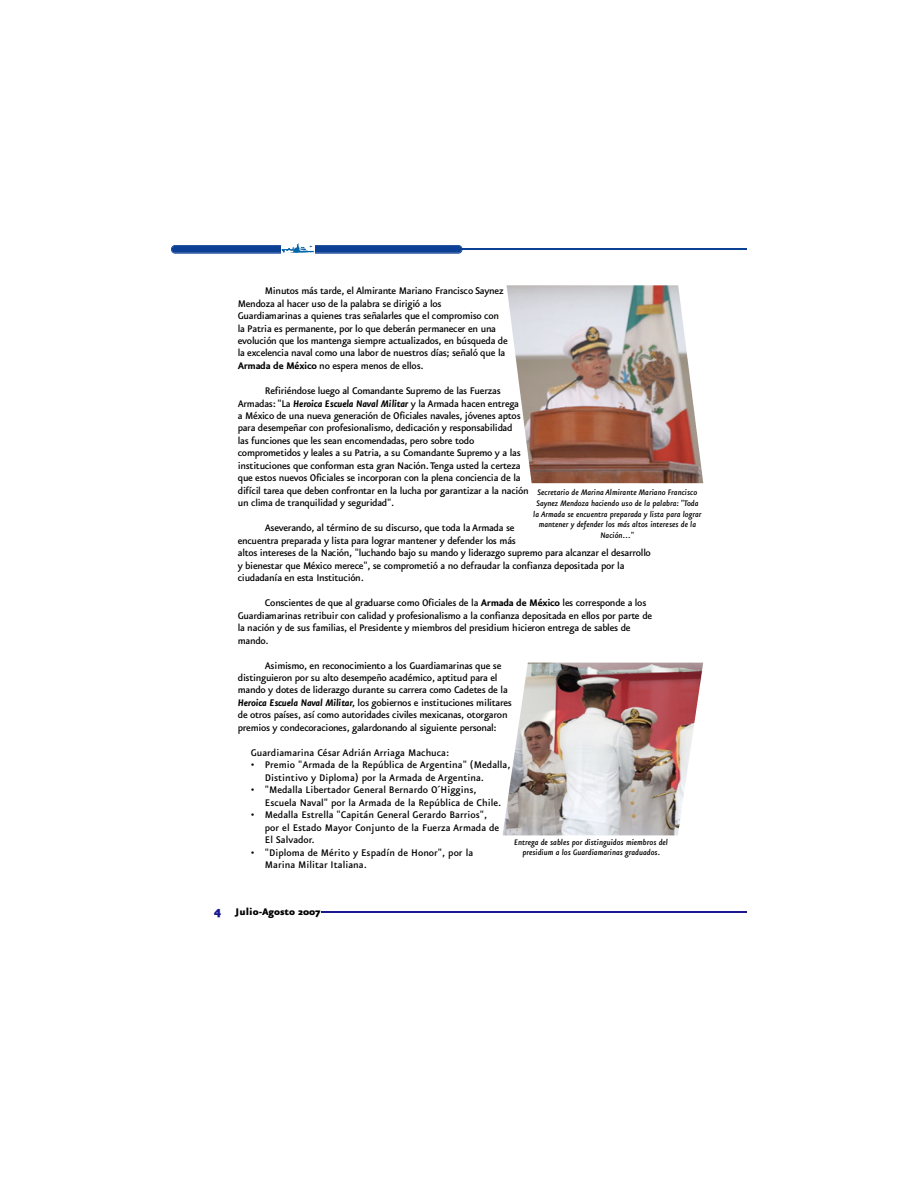
<style>
.page{position:relative;width:918px;height:1188px;background:#fff}
.page>*{position:absolute;margin:0;border:0;box-sizing:border-box;transform-origin:0 0}
.t1{font:500 11.55px/12.5px "Eureka Sans";letter-spacing:-.02em;color:#000}
.t2{font:500 11.55px/12.5px "Eureka Sans";color:#000}
.t3{font:900 11.55px "Eureka Sans";color:#000}
.t4{font:italic 500 9.6px/10.6px "Eureka Sans";color:#000;text-align:center}
.s1{font-weight:700}
.s2{font-weight:700;font-style:italic}
.s3{font-size:15.3px;color:#1a178f}
</style>
<div class="page">
<hr style="left:322px;top:912px;width:425px;height:1px;background:#1a178f">
<svg style="left:171px;top:245px;width:291px;height:9px;background:#1e4e9b"></svg>
<hr style="left:454px;top:249px;width:293px;height:1px;background:#0c4094">
<div style="left:281px;top:233px;width:34px;height:32px;background:#fff"></div>
<img style="left:281px;top:243px;width:33px;height:10px">
<img style="left:507px;top:285px;width:196px;height:198px">
<img style="left:502px;top:663px;width:201px;height:172px">
<p class="t1" style="left:238px;top:285px;width:272px;text-indent:27px">Minutos más tarde, el Almirante Mariano Francisco S a y n e z Mendoza al hacer uso de la palabra se dirigió a los Guardiamarinas a quienes tras señalarles que el compromiso con la Patria es permanente, por lo que deberán permanecer en una evolución que los mantenga siempre actualizados, en búsqueda de la excelencia naval como una labor de nuestros días; señaló que la <span class="s1">Armada de México</span> no espera menos de ellos.</p>
<p class="t1" style="left:238px;top:385px;width:293px;text-indent:27px">Refiriéndose luego al Comandante Supremo de las Fuerzas<br>A rm a d a s: "La <span class="s2">Heroica Escuela Naval Militar</span> y la Armada hacen entrega<br>a México de una nueva generación de Oficiales navales, jóvenes aptos para desempeñar con profesionalismo, dedicación y responsabilidad<br>las funciones que les sean encomendadas, pero sobre todo comprometidos y leales a su Patria, a su Comandante Supremo y a las instituciones que conforman esta gran Nación.Tenga usted la certeza que estos nuevos Oficiales se incorporan con la plena conciencia de la difícil tarea que deben confrontar en la lucha por garantizar a la nación un clima de tranquilidad y seguridad".</p>
<p class="t1" style="left:238px;top:522px;width:415px;text-indent:27px">Aseverando, al término de su discurso, que toda la Armada se<br>encuentra preparada y lista para lograr mantener y defender los más<br>altos intereses de la Nación, "luchando bajo su mando y liderazgo supremo para alcanzar el desarrollo y bienestar que México merece", se comprometió a no defraudar la confianza depositada por la ciudadanía en esta Institución.</p>
<p class="t1" style="left:238px;top:597px;width:416px;text-indent:27px">Conscientes de que al graduarse como Oficiales de la <span class="s1">Armada de México</span> les corresponde a los Guardiamarinas retribuir con calidad y profesionalismo a la confianza depositada en ellos por parte de la nación y de sus familias, el Presidente y miembros del presidium hicieron entrega de sables de<br>m a n d o .</p>
<p class="t1" style="left:238px;top:660px;width:276px;text-indent:27px">Asimismo, en reconocimiento a los Guardiamarinas que se distinguieron por su alto desempeño académico, aptitud para el mando y dotes de liderazgo durante su carrera como Cadetes de la <span class="s2">Heroica Escuela Naval Militar,</span> los gobiernos e instituciones militares de otros países, así como autoridades civiles mexicanas, otorgaron premios y condecoraciones, galardonando al siguiente personal:</p>
<p class="t2" style="left:251px;top:747px;width:200px">Guardiamarina César Adrián Arriaga Machuca:</p>
<p class="t2" style="left:265px;top:759px;width:247px;text-indent:-14px">• Premio "Armada de la República de Argentina" (Medalla,<br>Distintivo y Diploma) por la Armada de Argentina.</p>
<p class="t2" style="left:265px;top:784px;width:238px;text-indent:-14px">• "Medalla Libertador General Bernardo O´Higgins,<br>Escuela Naval" por la Armada de la República de Chile.</p>
<p class="t2" style="left:265px;top:809px;width:236px;text-indent:-14px">• Medalla Estrella "Capitán General Gerardo Barrios", por el Estado Mayor Conjunto de la Fuerza Armada de<br>El Salvador.</p>
<p class="t2" style="left:265px;top:847px;width:210px;text-indent:-14px">• "Diploma de Mérito y Espadín de Honor", por la<br>Marina Militar Italiana.</p>
<p class="t4" style="left:533px;top:488px;width:170px">Secretario de Marina Almirante Mariano Francisco Saynez Mendoza haciendo uso de la palabra: "Toda la Armada se encuentra preparada y lista para lograr mantener y defender los más altos intereses de la Nación…"</p>
<p class="t4" style="left:514px;top:837px;width:155px">Entrega de sables por distinguidos miembros del presidium a los Guardiamarinas graduados.</p>
<p class="t3" style="left:214px;top:907px;width:108px"><span class="s3">4</span> Julio-Agosto 2007</p>
</div>
